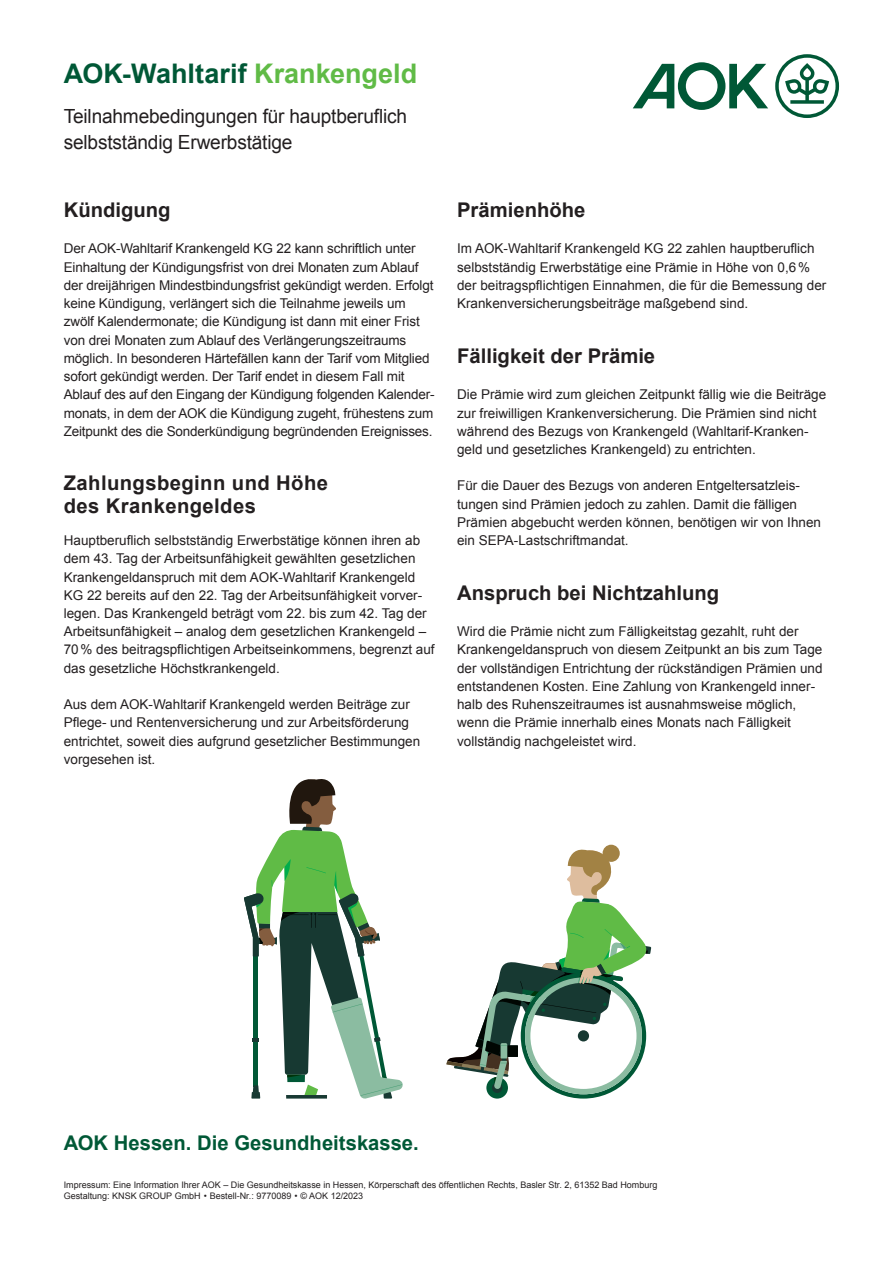
<style>
.page{position:relative;width:893px;height:1263px;background:#fff}
.page>*{position:absolute;margin:0;border:0;box-sizing:border-box;transform-origin:0 0}
.t1{font:700 27px "Arial";color:#005836}
.t2{font:700 20.25px "Arial";color:#231f20}
.t3{font:700 20.25px/22.5px "Arial";letter-spacing:.02em;color:#231f20}
.t4{font:700 20.25px "Arial";color:#005836}
.t5{font:19.5px/26.2px "Arial";letter-spacing:-.01em;color:#231f20}
.t6{font:13.5px/18.3px "Arial";color:#231f20}
.t7{font:9px/10.8px "Arial";color:#231f20}
.s1{color:#60bb46}
</style>
<div class="page">
<svg style="left:244px;top:779px;width:159px;height:320px"></svg>
<svg style="left:446px;top:846px;width:205px;height:252px"></svg>
<svg style="left:633px;top:54px;width:206px;height:64px"></svg>
<h1 class="t1" style="left:64px;top:56px;width:355px">AOK-Wahltarif <span class="s1">Krankengeld</span></h1>
<h3 class="t5" style="left:64px;top:103px;width:345px">Teilnahmebedingungen für hauptberuflich selbstständig Erwerbstätige</h3>
<h2 class="t2" style="left:64px;top:197px;width:108px">Kündigung</h2>
<p class="t6" style="left:64px;top:240px;width:372px">Der AOK-Wahltarif Krankengeld KG 22 kann schriftlich unter Einhaltung der Kündigungsfrist von drei Monaten zum Ablauf der dreijährigen Mindestbindungsfrist gekündigt werden. Erfolgt keine Kündigung, verlängert sich die Teilnahme jeweils um zwölf Kalendermonate; die Kündigung ist dann mit einer Frist von drei Monaten zum Ablauf des Verlängerungszeitraums möglich. In besonderen Härtefällen kann der Tarif vom Mitglied sofort gekündigt werden. Der Tarif endet in diesem Fall mit Ablauf des auf den Eingang der Kündigung folgenden Kalender&shy;monats, in dem der AOK die Kündigung zugeht, frühestens zum Zeitpunkt des die Sonderkündigung begründenden Ereignisses.</p>
<h2 class="t3" style="left:64px;top:473px;width:266px">Zahlungsbeginn und Höhe des Krankengeldes</h2>
<p class="t6" style="left:64px;top:531px;width:372px">Hauptberuflich selbstständig Erwerbstätige können ihren ab dem 43. Tag der Arbeitsunfähigkeit gewählten gesetzlichen Krankengeldanspruch mit dem AOK-Wahltarif Krankengeld KG 22 bereits auf den 22. Tag der Arbeitsunfähigkeit vorver&shy;legen. Das Krankengeld beträgt vom 22. bis zum 42. Tag der Arbeitsunfähigkeit – analog dem gesetzlichen Krankengeld – 70% des beitragspflichtigen Arbeitseinkommens, begrenzt auf das gesetzliche Höchstkrankengeld.</p>
<p class="t6" style="left:64px;top:695px;width:358px">Aus dem AOK-Wahltarif Krankengeld werden Beiträge zur Pflege- und Rentenversicherung und zur Arbeitsförderung entrichtet, soweit dies aufgrund gesetzlicher Bestimmungen vorgesehen ist.</p>
<h2 class="t2" style="left:457px;top:197px;width:130px">Prämienhöhe</h2>
<p class="t6" style="left:457px;top:240px;width:371px">Im AOK-Wahltarif Krankengeld KG 22 zahlen hauptberuflich selbstständig Erwerbstätige eine Prämie in Höhe von 0,6% der beitragspflichtigen Einnahmen, die für die Bemessung der Krankenversicherungsbeiträge maßgebend sind.</p>
<h2 class="t2" style="left:457px;top:342px;width:200px">Fälligkeit der Prämie</h2>
<p class="t6" style="left:457px;top:386px;width:371px">Die Prämie wird zum gleichen Zeitpunkt fällig wie die Beiträge zur freiwilligen Krankenversicherung. Die Prämien sind nicht während des Bezugs von Krankengeld (Wahltarif-Kranken&shy;geld und gesetzliches Krankengeld) zu entrichten.</p>
<p class="t6" style="left:457px;top:477px;width:365px">Für die Dauer des Bezugs von anderen Entgeltersatzleis&shy;tungen sind Prämien jedoch zu zahlen. Damit die fälligen Prämien abgebucht werden können, benötigen wir von Ihnen ein SEPA-Lastschriftmandat.</p>
<h2 class="t2" style="left:457px;top:579px;width:264px">Anspruch bei Nichtzahlung</h2>
<p class="t6" style="left:457px;top:623px;width:367px">Wird die Prämie nicht zum Fälligkeitstag gezahlt, ruht der Krankengeldanspruch von diesem Zeitpunkt an bis zum Tage der vollständigen Entrichtung der rückständigen Prämien und entstandenen Kosten. Eine Zahlung von Krankengeld inner&shy;halb des Ruhenszeitraumes ist ausnahmsweise möglich, wenn die Prämie innerhalb eines Monats nach Fälligkeit vollständig nachgeleistet wird.</p>
<h2 class="t4" style="left:64px;top:1129px;width:356px">AOK Hessen. Die Gesundheitskasse.</h2>
<p class="t7" style="left:64px;top:1180px;width:595px">Impressum: Eine Information Ihrer AOK – Die Gesundheitskasse in Hessen, Körperschaft des öffentlichen Rechts, Basler Str. 2, 61352 Bad Homburg<br>Gestaltung: KNSK GROUP GmbH • Bestell-Nr.: 9770089 • © AOK 12/2023</p>
</div>
